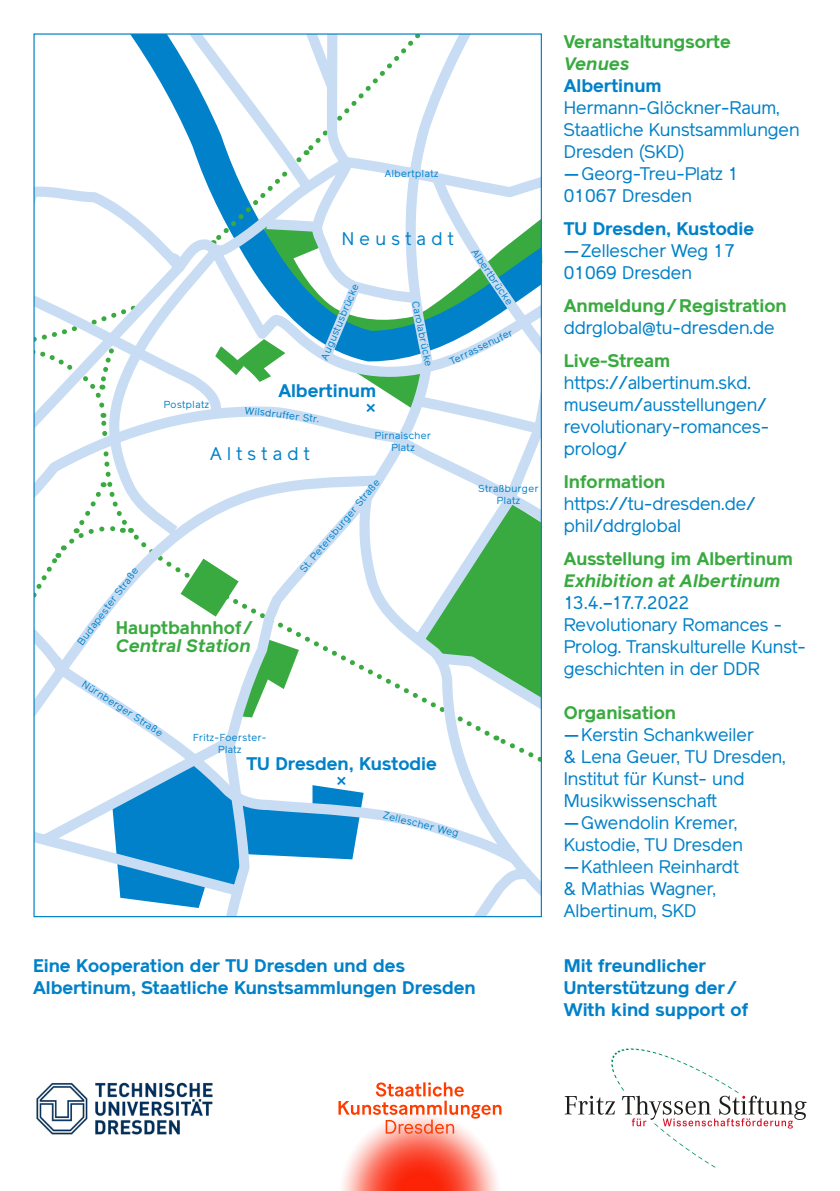
<style>
.page{position:relative;width:840px;height:1191px;background:#fff}
.page>*{position:absolute;margin:0;border:0;box-sizing:border-box;transform-origin:0 0}
.t1{font:18px/22px "Reader";color:#0081c9}
.t2{font:700 18px/22px "Reader";color:#0081c9}
.t3{font:700 18px "Reader";color:#39aa3f}
.t4{font:italic 700 18px "Reader Trial";color:#39aa3f}
.t5{font:18px "Reader";letter-spacing:.3em;color:#0081c9}
.t6{font:10px/12px "Reader";letter-spacing:.05em;color:#0081c9;text-align:center}
</style>
<div class="page">
<svg style="left:35px;top:720px;width:504px;height:195px"></svg>
<img style="left:342px;top:1133px;width:156px;height:58px">
<svg style="left:338px;top:1082px;width:163px;height:51px"></svg>
<svg style="left:564px;top:1048px;width:242px;height:119px"></svg>
<svg style="left:34px;top:34px;width:508px;height:686px"></svg>
<img style="left:36px;top:1082px;width:177px;height:53px">
<p class="t6" style="left:384px;top:167px;width:55px">Albertplatz</p>
<p class="t5" style="left:341px;top:228px;width:113px">Neustadt</p>
<p class="t6" style="left:164px;top:399px;width:46px">Postplatz</p>
<p class="t6" style="left:318px;top:357px;width:83px;rotate:-67deg">Augustusbrücke</p>
<p class="t2" style="left:278px;top:383px;width:99px;line-height:16px;text-align:right">Albertinum ×</p>
<p class="t6" style="left:246px;top:404px;width:76px;rotate:7deg">Wilsdruffer Str.</p>
<p class="t6" style="left:421px;top:300px;width:68px;rotate:78deg">Carolabrücke</p>
<p class="t5" style="left:210px;top:443px;width:101px">Altstadt</p>
<p class="t6" style="left:374px;top:429px;width:58px">Pirnaischer<br>Platz</p>
<p class="t6" style="left:75px;top:640px;width:95px;rotate:-53deg">Budapester Straße</p>
<p class="t6" style="left:86px;top:677px;width:95px;rotate:33deg">Nürnberger Straße</p>
<p class="t3" style="left:116px;top:617px;width:139px">Hauptbahnhof/</p>
<p class="t4" style="left:116px;top:637px;width:136px">Central Station</p>
<p class="t6" style="left:193px;top:731px;width:75px">Fritz-Foerster-<br>Platz</p>
<p class="t6" style="left:297px;top:567px;width:119px;rotate:-50deg">St. Petersburger Straße</p>
<p class="t2" style="left:246px;top:755px;width:192px;line-height:16px;text-align:center">TU Dresden, Kustodie ×</p>
<p class="t6" style="left:478px;top:246px;width:67px;rotate:56deg">Albertbrücke</p>
<p class="t6" style="left:447px;top:356px;width:70px;rotate:-26deg">Terrassenufer</p>
<p class="t6" style="left:478px;top:482px;width:61px">Straßburger<br>Platz</p>
<p class="t6" style="left:385px;top:809px;width:79px;rotate:14deg">Zellescher Weg</p>
<p class="t3" style="left:563px;top:31px;width:168px">Veranstaltungsorte</p>
<p class="t4" style="left:563px;top:55px;width:67px">Venues</p>
<p class="t2" style="left:563px;top:74px;width:99px">Albertinum</p>
<p class="t1" style="left:563px;top:96px;width:237px">Hermann-Glöckner-Raum,<br>Staatliche Kunstsammlungen<br>Dresden (SKD) —Georg-Treu-Platz 1<br>01067 Dresden</p>
<p class="t2" style="left:563px;top:217px;width:192px">TU Dresden, Kustodie</p>
<p class="t1" style="left:563px;top:239px;width:172px">—Zellescher Weg 17<br>01069 Dresden</p>
<p class="t3" style="left:563px;top:295px;width:224px">Anmeldung/Registration</p>
<p class="t1" style="left:563px;top:316px;width:212px">ddrglobal@tu-dresden.de</p>
<p class="t3" style="left:563px;top:350px;width:108px">Live-Stream</p>
<p class="t1" style="left:563px;top:371px;width:207px">https://albertinum.skd. museum/ausstellungen/ revolutionary-romances&shy;prolog/</p>
<p class="t3" style="left:563px;top:471px;width:103px">Information</p>
<p class="t1" style="left:563px;top:492px;width:193px">https://tu-dresden.de/ phil/ddrglobal</p>
<p class="t3" style="left:563px;top:548px;width:230px">Ausstellung im Albertinum</p>
<p class="t4" style="left:563px;top:572px;width:218px">Exhibition at Albertinum</p>
<p class="t1" style="left:563px;top:591px;width:243px">13.4.–17.7.2022<br>Revolutionary Romances -<br>Prolog. Transkulturelle Kunst&shy;geschichten in der DDR</p>
<p class="t3" style="left:563px;top:702px;width:114px">Organisation</p>
<p class="t1" style="left:563px;top:723px;width:223px">—Kerstin Schankweiler<br>&amp; Lena Geuer, TU Dresden,<br>Institut für Kunst- und<br>Musikwissenschaft —Gwendolin Kremer,<br>Kustodie, TU Dresden —Kathleen Reinhardt<br>&amp; Mathias Wagner,<br>Albertinum, SKD</p>
<p class="t2" style="left:33px;top:954px;width:444px">Eine Kooperation der TU Dresden und des<br>Albertinum, Staatliche Kunstsammlungen Dresden</p>
<p class="t2" style="left:563px;top:954px;width:186px">Mit freundlicher<br>Unterstützung der/<br>With kind support of</p>
</div>
